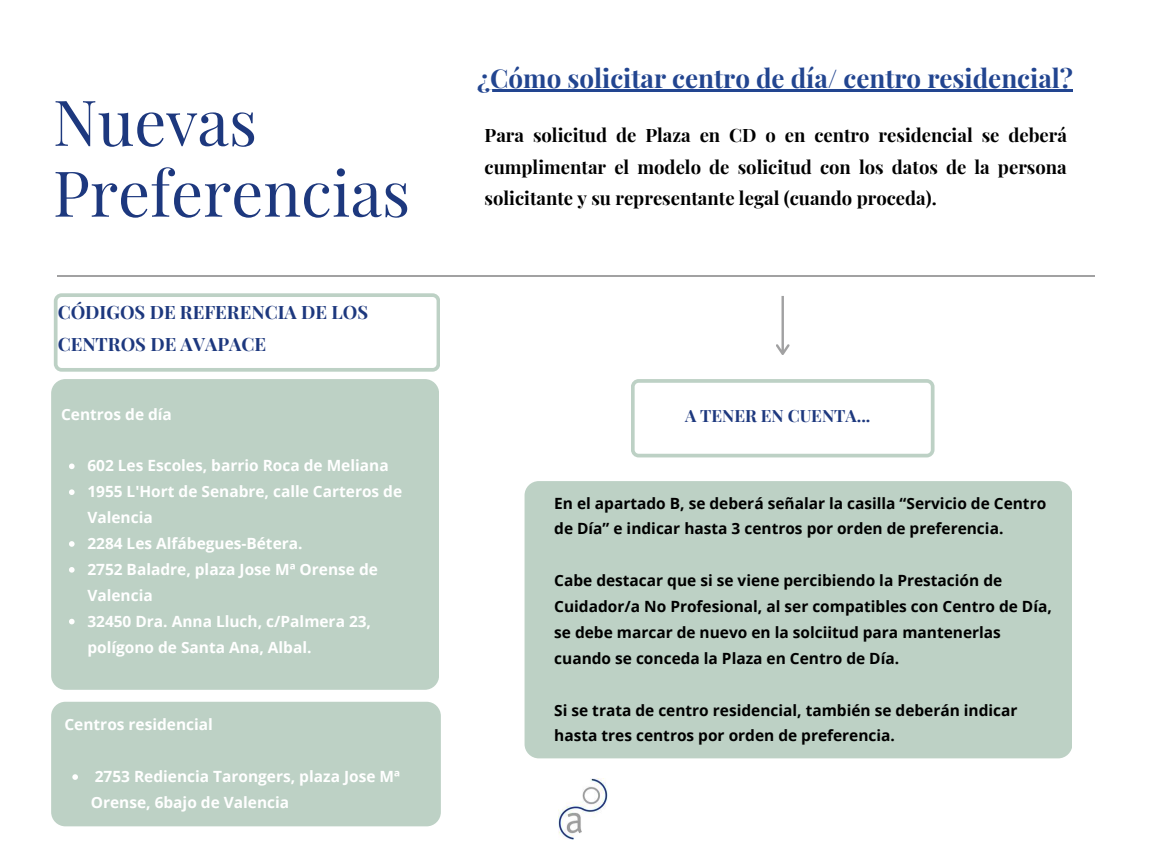
<style>
.page{position:relative;width:1152px;height:864px;background:#fff}
.page>*{position:absolute;margin:0;border:0;box-sizing:border-box;transform-origin:0 0}
.t1{font:63.3px/70.8px "Playfair Display";color:#1d387e}
.t2{font:700 25.95px "Playfair Display";color:#224590}
.t3{font:700 18.45px/31.5px "Playfair Display";color:#000;text-align:justify}
.t4{font:700 18.45px/31.5px "Playfair Display";color:#1d387e}
.t5{font:700 16.95px "Playfair Display";color:#1d387e}
.t6{font:700 15.45px/25.8px "Open Sans";color:#000}
.t7{font:700 15.45px/25.8px "Open Sans";color:#fff}
</style>
<div class="page">
<div style="left:51px;top:379px;width:388px;height:311px;background:#bdd1c5;border-radius:14px"></div>
<svg style="left:69px;top:464px;width:6px;height:5px"></svg>
<svg style="left:69px;top:489px;width:6px;height:6px"></svg>
<svg style="left:69px;top:541px;width:6px;height:6px"></svg>
<svg style="left:69px;top:567px;width:6px;height:6px"></svg>
<svg style="left:69px;top:619px;width:6px;height:5px"></svg>
<svg style="left:776px;top:296px;width:14px;height:59px"></svg>
<hr style="left:58px;top:276px;width:1037px;height:1px;background:#a1a1a2">
<hr style="left:477px;top:90px;width:596px;height:2px;background:#224590">
<div style="left:525px;top:481px;width:547px;height:277px;background:#bdd1c5;border-radius:14px"></div>
<img style="left:559px;top:779px;width:48px;height:61px">
<svg style="left:54px;top:293px;width:386px;height:79px"></svg>
<div style="left:51px;top:702px;width:390px;height:124px;background:#bdd1c5;border-radius:14px"></div>
<svg style="left:72px;top:774px;width:6px;height:6px"></svg>
<svg style="left:631px;top:379px;width:304px;height:78px"></svg>
<h1 class="t1" style="left:53px;top:84px;width:359px">Nuevas<br>Preferencias</h1>
<p class="t4" style="left:58px;top:296px;width:312px">CÓDIGOS DE REFERENCIA DE LOS<br>CENTROS DE AVAPACE</p>
<p class="t7" style="left:61px;top:401px;width:112px">Centros de día</p>
<p class="t7" style="left:87px;top:453px;width:316px">602 Les Escoles, barrio Roca de Meliana<br>1955 L'Hort de Senabre, calle Carteros de<br>Valencia<br>2284 Les Alfábegues-Bétera.<br>2752 Baladre, plaza Jose Mª Orense de<br>Valencia<br>32450 Dra. Anna Lluch, c/Palmera 23, polígono de Santa Ana, Albal.</p>
<p class="t7" style="left:64px;top:711px;width:150px">Centros residencial</p>
<p class="t7" style="left:91px;top:763px;width:311px">2753 Rediencia Tarongers, plaza Jose Mª<br>Orense, 6bajo de Valencia</p>
<h2 class="t2" style="left:477px;top:59px;width:597px">¿Cómo solicitar centro de día/ centro residencial?</h2>
<p class="t3" style="left:485px;top:119px;width:584px">Para solicitud de Plaza en CD o en centro residencial se deberá cumplimentar el modelo de solicitud con los datos de la persona solicitante y su representante legal (cuando proceda).</p>
<p class="t5" style="left:685px;top:403px;width:187px">A TENER EN CUENTA...</p>
<p class="t6" style="left:554px;top:490px;width:494px">En el apartado B, se deberá señalar la casilla “Servicio de Centro de Día” e indicar hasta 3 centros por orden de preferencia.</p>
<p class="t6" style="left:554px;top:567px;width:499px">Cabe destacar que si se viene percibiendo la Prestación de Cuidador/a No Profesional, al ser compatibles con Centro de Día, se debe marcar de nuevo en la solciitud para mantenerlas cuando se conceda la Plaza en Centro de Día.</p>
<p class="t6" style="left:554px;top:697px;width:465px">Si se trata de centro residencial, también se deberán indicar hasta tres centros por orden de preferencia.</p>
</div>
